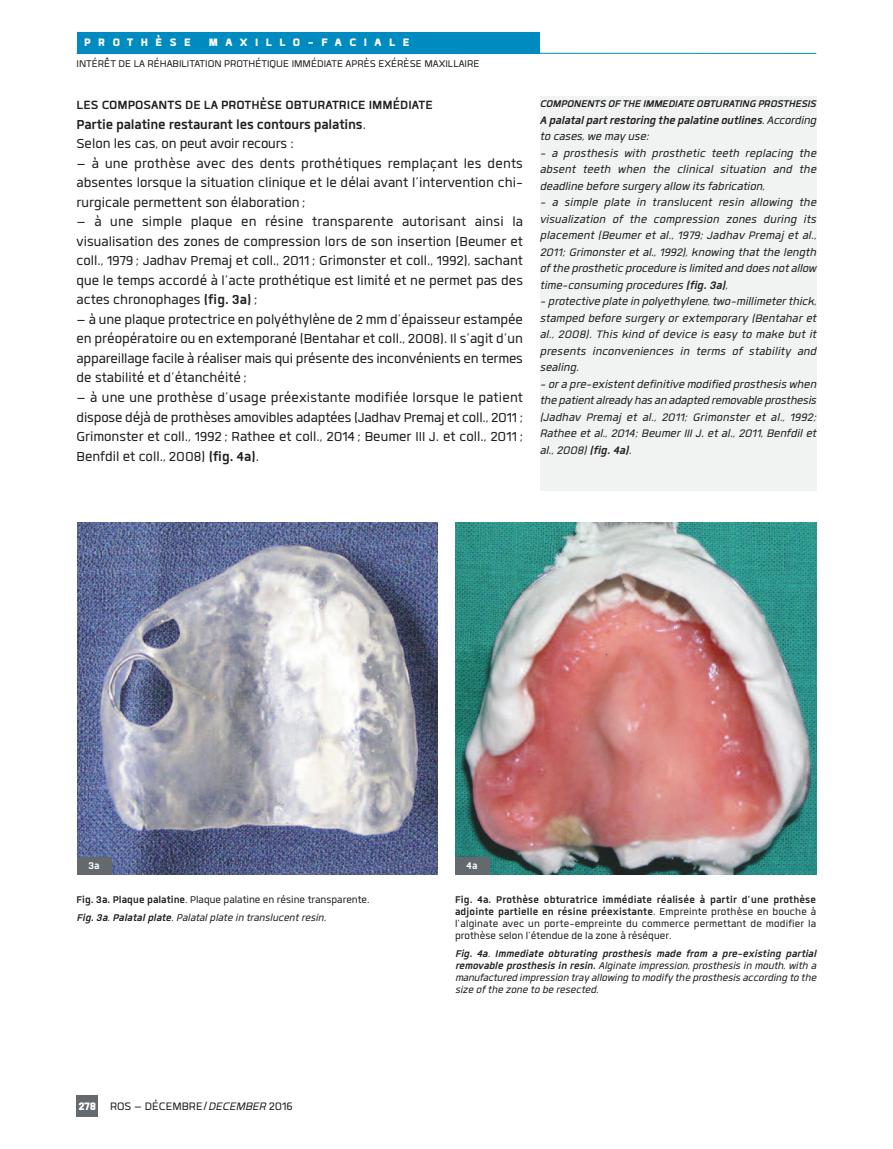
<style>
.page{position:relative;width:893px;height:1149px;background:#fff}
.page>*{position:absolute;margin:0;border:0;box-sizing:border-box;transform-origin:0 0}
.t1{font:18px/19.5px "Quan";color:#231f20;text-align:justify}
.t2{font:700 18px/19.5px "Quan";letter-spacing:-.01em;color:#231f20}
.t3{font:700 16.5px "Quan";color:#231f20}
.t4{font:italic 15px/16.5px "Quan";color:#231f20;text-align:justify}
.t5{font:italic 700 15px/16.5px "Quan";letter-spacing:-.01em;color:#231f20}
.t6{font:15px "Quan";color:#231f20}
.t7{font:900 15px "Quan";letter-spacing:.5em;color:#fff}
.t8{font:13.5px/12px "Quan";color:#231f20}
.t9{font:italic 13.5px/12px "Quan";color:#231f20;text-align:justify}
.t10{font:italic 700 13.5px "Quan";letter-spacing:-.01em;color:#231f20}
.t11{font:700 13.5px "Quan";color:#fff}
.s1{font-weight:400}
.s2{font-weight:700}
.s3{font-weight:700;font-style:italic}
.s4{font-style:italic}
.s5{font-weight:900;color:#fff}
</style>
<div class="page">
<div style="left:77px;top:32px;width:463px;height:21px;background:#008bc0"></div>
<div style="left:540px;top:96px;width:276px;height:967px;background:#f1f3f3"></div>
<div style="left:77px;top:1095px;width:21px;height:21px;background:#64696d"></div>
<hr style="left:77px;top:53px;width:739px;height:1px;background:#008bc0">
<div style="left:64px;top:490px;width:766px;height:573px;background:#fff"></div>
<img style="left:77px;top:523px;width:361px;height:351px">
<div style="left:77px;top:856px;width:34px;height:17px;background:#64696d"></div>
<img style="left:455px;top:523px;width:362px;height:351px">
<div style="left:455px;top:856px;width:34px;height:17px;background:#64696d"></div>
<p class="t7" style="left:84px;top:32px;width:327px">PROTHÈSE MAXILLO-FACIALE</p>
<p class="t8" style="left:77px;top:56px;width:404px">INTÉRÊT DE LA RÉHABILITATION PROTHÉTIQUE IMMÉDIATE APRÈS EXÉRÈSE MAXILLAIRE</p>
<p class="t3" style="left:77px;top:94px;width:358px">LES COMPOSANTS DE LA PROTHÈSE OBTURATRICE IMMÉDIATE</p>
<p class="t2" style="left:77px;top:113px;width:291px">Partie palatine restaurant les contours palatins<span class="s1">.<br>Selon les cas, on peut avoir recours :</span></p>
<p class="t1" style="left:77px;top:152px;width:448px">– à une prothèse avec des dents prothétiques remplaçant les dents absentes lorsque la situation clinique et le délai avant l’intervention chi&shy;rurgicale permettent son élaboration ;</p>
<p class="t1" style="left:77px;top:210px;width:448px">– à une simple plaque en résine transparente autorisant ainsi la visualisation des zones de compression lors de son insertion (Beumer et coll., 1979 ; Jadhav Premaj et coll., 2011; Grimonster et coll., 1992), sachant que le temps accordé à l’acte prothétique est limité et ne permet pas des actes chronophages <span class="s2">(fig. 3a)</span> ;</p>
<p class="t1" style="left:77px;top:308px;width:448px">– à une plaque protectrice en polyéthylène de 2 mm d’épaisseur estampée en préopératoire ou en extemporané (Bentahar et coll., 2008). Il s’agit d’un appareillage facile à réaliser mais qui présente des inconvénients en termes de stabilité et d’étanchéité ;</p>
<p class="t1" style="left:77px;top:386px;width:448px">– à une une prothèse d’usage préexistante modifiée lorsque le patient dispose déjà de prothèses amovibles adaptées (Jadhav Premaj et coll., 2011; Grimonster et coll., 1992 ; Rathee et coll., 2014; Beumer III J. et coll., 2011; Benfdil et coll., 2008) <span class="s2">(fig. 4a)</span>.</p>
<p class="t10" style="left:540px;top:94px;width:278px">COMPONENTS OF THE IMMEDIATE OBTURATING PROSTHESIS</p>
<p class="t5" style="left:540px;top:110px;width:278px">A palatal part restoring the palatine outlines<span class="s1">. According to cases, we may use:</span></p>
<p class="t4" style="left:540px;top:143px;width:278px">- a prosthesis with prosthetic teeth replacing the absent teeth when the clinical situation and the deadline before surgery allow its fabrication,</p>
<p class="t4" style="left:540px;top:192px;width:278px">- a simple plate in translucent resin allowing the visualization of the compression zones during its placement (Beumer et al., 1979; Jadhav Premaj et al., 2011; Grimonster et al., 1992), knowing that the length of the prosthetic procedure is limited and does not allow time-consuming procedures <span class="s2">(fig. 3a)</span>,</p>
<p class="t4" style="left:540px;top:291px;width:278px">- protective plate in polyethylene, two-millimeter thick, stamped before surgery or extemporary (Bentahar et al., 2008). This kind of device is easy to make but it presents inconveniences in terms of stability and sealing.</p>
<p class="t4" style="left:540px;top:374px;width:278px">- or a pre-existent definitive modified prosthesis when the patient already has an adapted removable prosthesis (Jadhav Premaj et al., 2011; Grimonster et al., 1992; Rathee et al., 2014; Beumer III J. et al., 2011, Benfdil et al., 2008) <span class="s2">(fig. 4a)</span>.</p>
<p class="t11" style="left:88px;top:856px;width:13px">3a</p>
<p class="t11" style="left:467px;top:856px;width:12px">4a</p>
<p class="t8" style="left:77px;top:889px;width:295px;line-height:18px"><span class="s2">Fig. 3a. Plaque palatine</span>. Plaque palatine en résine transparente.<br><span class="s3">Fig. 3a</span><span class="s4">.</span> <span class="s3">Palatal plate</span><span class="s4">. Palatal plate in translucent resin.</span></p>
<p class="t6" style="left:78px;top:1095px;width:216px"><span class="s5">278</span> ROS – DÉCEMBRE/<span class="s4">DECEMBER</span> 2016</p>
<p class="t8" style="left:455px;top:892px;width:363px;text-align:justify"><span class="s2">Fig. 4a. Prothèse obturatrice immédiate réalisée à partir d’une prothèse adjointe partielle en résine préexistante</span>. Empreinte prothèse en bouche à l’alginate avec un porte-empreinte du commerce permettant de modifier la prothèse selon l’étendue de la zone à réséquer.</p>
<p class="t9" style="left:455px;top:946px;width:365px"><span class="s2">Fig. 4a</span>. <span class="s2">Immediate obturating prosthesis made from a pre-existing partial removable prosthesis in resin.</span> Alginate impression, prosthesis in mouth, with a manufactured impression tray allowing to modify the prosthesis according to the size of the zone to be resected.</p>
</div>
